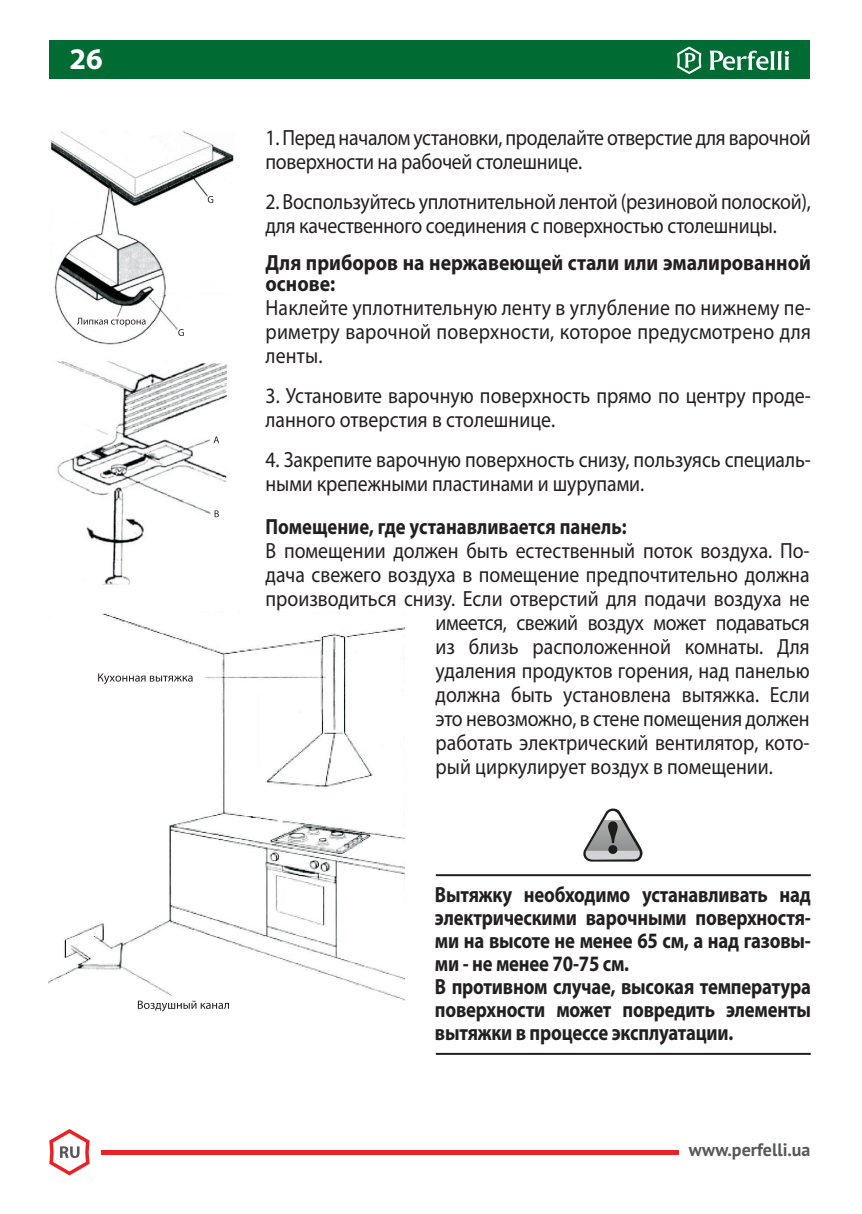
<style>
.page{position:relative;width:862px;height:1214px;background:#fff}
.page>*{position:absolute;margin:0;border:0;box-sizing:border-box;transform-origin:0 0}
.t1{font:700 30px "Myriad Pro";color:#fff}
.t2{font:22px/24px "Myriad Pro";letter-spacing:-.005em;color:#231f20;scale:.9 1}
.t3{font:700 22px/23px "Myriad Pro";letter-spacing:-.01em;color:#231f20;text-align:justify;scale:.85 1}
.t4{font:700 22px/21px "Myriad Pro";letter-spacing:-.01em;color:#231f20;scale:.9 1}
.t5{font:700 18px "PT Sans";color:#57585a}
</style>
<div class="page">
<img style="left:50px;top:131px;width:184px;height:214px">
<svg style="left:208px;top:196px;width:5px;height:7px"></svg>
<svg style="left:178px;top:329px;width:6px;height:7px"></svg>
<img style="left:56px;top:361px;width:172px;height:224px">
<svg style="left:213px;top:436px;width:6px;height:7px"></svg>
<svg style="left:215px;top:510px;width:4px;height:7px"></svg>
<img style="left:48px;top:613px;width:357px;height:399px">
<svg style="left:77px;top:318px;width:69px;height:8px"></svg>
<svg style="left:98px;top:673px;width:95px;height:11px"></svg>
<svg style="left:138px;top:1000px;width:91px;height:11px"></svg>
<hr style="left:436px;top:874px;width:375px;height:2px;background:#231f20">
<hr style="left:436px;top:1052px;width:375px;height:2px;background:#231f20">
<svg style="left:583px;top:808px;width:59px;height:53px"></svg>
<div style="left:49px;top:41px;width:760px;height:38px;background:#006b32"></div>
<svg style="left:709px;top:51px;width:80px;height:19px"></svg>
<svg style="left:677px;top:46px;width:24px;height:28px"></svg>
<hr style="left:101px;top:1150px;width:577px;height:3px;background:#ea2125">
<svg style="left:49px;top:1129px;width:41px;height:46px"></svg>
<h1 class="t1" style="left:69px;top:39px;width:35px">26</h1>
<p class="t2" style="left:265px;top:125px;width:607px">1. Перед началом установки, проделайте отверстие для варочной поверхности на рабочей столешнице.</p>
<p class="t2" style="left:265px;top:189px;width:607px">2. Воспользуйтесь уплотнительной лентой (резиновой полоской), для качественного соединения с поверхностью столешницы.</p>
<p class="t4" style="left:265px;top:251px;width:607px">Для приборов на нержавеющей стали или эмалированной основе:</p>
<p class="t2" style="left:265px;top:295px;width:607px;text-align:justify">Наклейте уплотнительную ленту в углубление по нижнему пе&shy;риметру варочной поверхности, которое предусмотрено для ленты.</p>
<p class="t2" style="left:265px;top:383px;width:607px">3. Установите варочную поверхность прямо по центру проде&shy;ланного отверстия в столешнице.</p>
<p class="t2" style="left:265px;top:447px;width:607px">4. Закрепите варочную поверхность снизу, пользуясь специаль&shy;ными крепежными пластинами и шурупами.</p>
<p class="t3" style="left:265px;top:514px;width:426px">Помещение, где устанавливается панель:</p>
<p class="t2" style="left:265px;top:538px;width:606px">В помещении должен быть естественный поток воздуха. По-</p>
<p class="t2" style="left:265px;top:562px;width:606px">дача свежего воздуха в помещение предпочтительно должна</p>
<p class="t2" style="left:265px;top:586px;width:606px">производиться снизу. Если отверстий для подачи воздуха не</p>
<p class="t2" style="left:435px;top:610px;width:417px">имеется, свежий воздух может подаваться</p>
<p class="t2" style="left:435px;top:634px;width:417px">из близь расположенной комнаты. Для</p>
<p class="t2" style="left:435px;top:658px;width:417px">удаления продуктов горения, над панелью</p>
<p class="t2" style="left:435px;top:682px;width:417px">должна быть установлена вытяжка. Если</p>
<p class="t2" style="left:435px;top:706px;width:417px">это невозможно, в стене помещения должен</p>
<p class="t2" style="left:435px;top:730px;width:417px">работать электрический вентилятор, кото-</p>
<p class="t2" style="left:435px;top:754px;width:376px">рый циркулирует воздух в помещении.</p>
<p class="t3" style="left:435px;top:882px;width:444px">Вытяжку необходимо устанавливать над электрическими варочными поверхностя&shy;ми на высоте не менее 65 см, а над газовы&shy;ми - не менее 70-75 см.</p>
<p class="t3" style="left:435px;top:974px;width:444px">В противном случае, высокая температура поверхности может повредить элементы вытяжки в процессе эксплуатации.</p>
<p class="t5" style="left:689px;top:1137px;width:123px">www.perfelli.ua</p>
</div>
